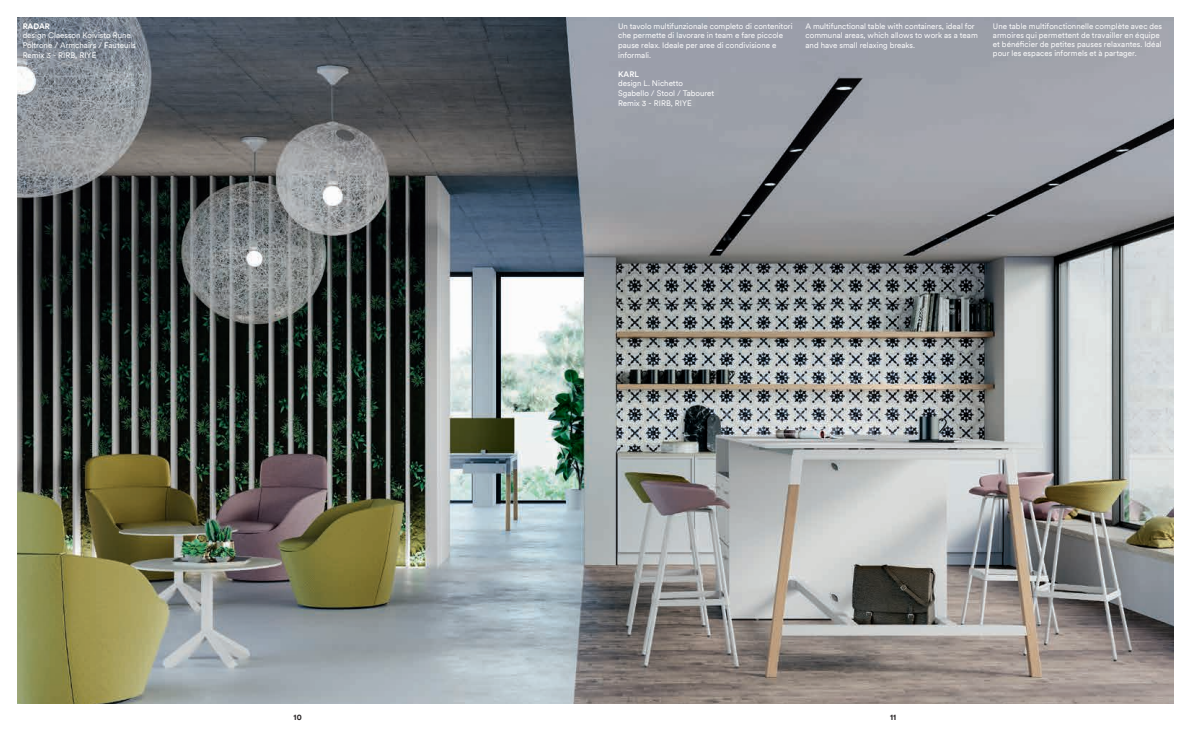
<style>
.page{position:relative;width:1191px;height:738px;background:#fff}
.page>*{position:absolute;margin:0;border:0;box-sizing:border-box;transform-origin:0 0}
.t1{font:8px/9.6px "Circular XXTT";color:#fff}
.t2{font:700 8px "Circular XXTT";letter-spacing:-.005em;color:#fff}
.t3{font:700 8px "Circular XXTT";color:#231f20}
.t4{font:500 8px "Circular XXTT";color:#fff}
</style>
<div class="page">
<img style="left:17px;top:17px;width:1157px;height:686px">
<p class="t2" style="left:23px;top:20px;width:29px">RADAR</p>
<p class="t1" style="left:23px;top:30px;width:115px">design Claesson Koivisto Rune<br>Poltrone / Armchairs / Fauteuils<br>Remix 3 - RIRB, RIYE</p>
<p class="t1" style="left:618px;top:21px;width:176px">Un tavolo multifunzionale completo di contenitori che permette di lavorare in team e fare piccole pause relax. Ideale per aree di condivisione e informali.</p>
<p class="t4" style="left:618px;top:68px;width:22px">KARL</p>
<p class="t1" style="left:618px;top:78px;width:98px">design L. Nichetto<br>Sgabello / Stool / Tabouret<br>Remix 3 - RIRB, RIYE</p>
<p class="t1" style="left:805px;top:21px;width:174px">A multifunctional table with containers, ideal for communal areas, which allows to work as a team and have small relaxing breaks.</p>
<p class="t1" style="left:993px;top:21px;width:171px;line-height:9px">Une table multifonctionnelle complète avec des armoires qui permettent de travailler en équipe et bénéficier de petites pauses relaxantes. Idéal pour les espaces informels et à partager.</p>
<p class="t3" style="left:293px;top:711px;width:10px">10</p>
<p class="t3" style="left:890px;top:711px;width:8px">11</p>
</div>
